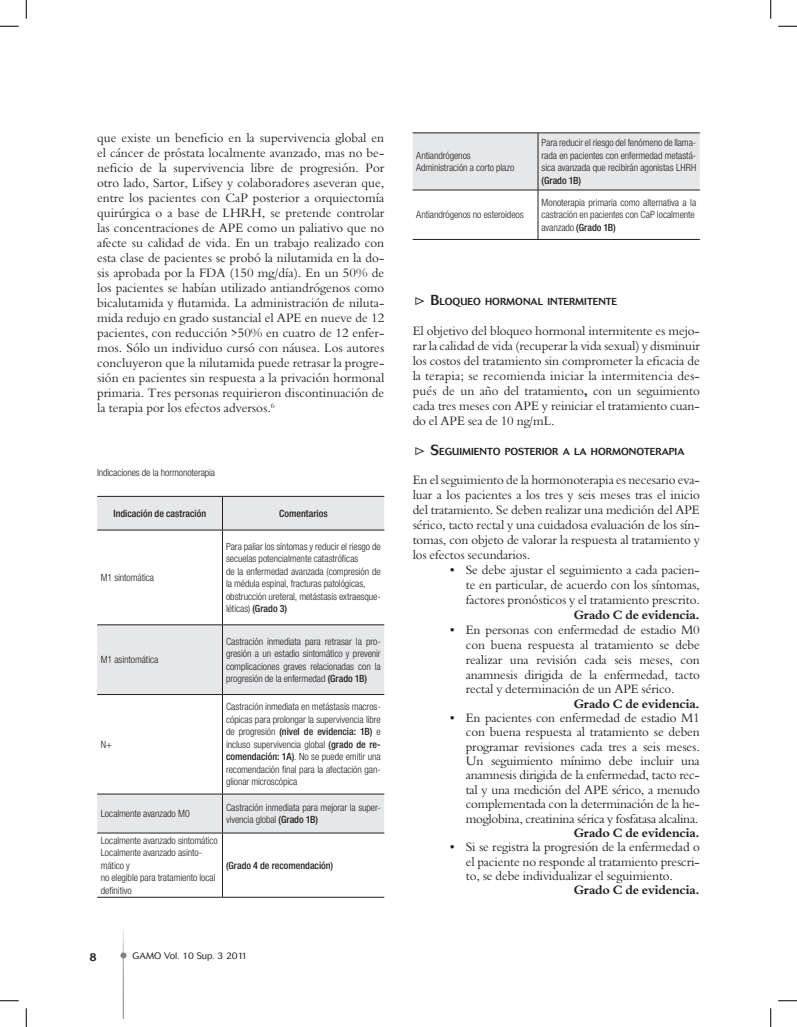
<style>
.page{position:relative;width:797px;height:1027px;background:#fff}
.page>*{position:absolute;margin:0;border:0;box-sizing:border-box;transform-origin:0 0}
.cdt-1{font:12.5px/15px "Bemtus T";letter-spacing:-.01em;color:#231f20;text-align:justify}
.cdt-1-2{font:700 12.5px "Bemtus T";letter-spacing:-.01em;color:#231f20}
.t1{font:500 11.25px "Cosmos";color:#231f20}
.subti-1{font:500 10.12px "Cosmos";color:#231f20}
.texto-tabla{font:300 condensed 10px/12.5px "Helvetica Neue LT Std";letter-spacing:-.005em;color:#231f20}
.texto-tabla-2{font:500 condensed 10px "Helvetica Neue LT Std";color:#231f20}
.figura_titulo_2{font:300 condensed 10px "Helvetica Neue LT Std";letter-spacing:-.01em;color:#231f20}
.t2{font:300 9.38px "Cosmos";color:#231f20}
.s1{font-weight:500}
.s2{font-weight:300}
.s3{font-family:"Math Technical P07";font-weight:400;font-size:14.38px}
.s4{font-size:14.38px}
.s5{font-weight:700}
</style>
<div class="page">
<svg style="left:120px;top:952px;width:6px;height:6px"></svg>
<svg style="left:97px;top:497px;width:287px;height:336px"></svg>
<hr style="left:97px;top:496px;width:125px;height:1px;background:#231f20">
<hr style="left:222px;top:496px;width:162px;height:1px;background:#231f20">
<hr style="left:222px;top:497px;width:1px;height:33px;background:#231f20">
<hr style="left:97px;top:530px;width:125px;height:1px;background:#231f20">
<hr style="left:222px;top:530px;width:162px;height:1px;background:#231f20">
<hr style="left:222px;top:530px;width:1px;height:94px;background:#231f20">
<hr style="left:97px;top:624px;width:125px;height:1px;background:#231f20">
<hr style="left:222px;top:624px;width:162px;height:1px;background:#231f20">
<hr style="left:222px;top:625px;width:1px;height:69px;background:#231f20">
<hr style="left:97px;top:694px;width:125px;height:1px;background:#231f20">
<hr style="left:222px;top:694px;width:162px;height:1px;background:#231f20">
<hr style="left:222px;top:695px;width:1px;height:99px;background:#231f20">
<hr style="left:97px;top:794px;width:125px;height:1px;background:#231f20">
<hr style="left:222px;top:794px;width:162px;height:1px;background:#231f20">
<hr style="left:222px;top:794px;width:1px;height:39px;background:#231f20">
<hr style="left:97px;top:833px;width:125px;height:1px;background:#231f20">
<hr style="left:222px;top:833px;width:162px;height:1px;background:#231f20">
<hr style="left:222px;top:833px;width:1px;height:64px;background:#231f20">
<hr style="left:97px;top:897px;width:125px;height:1px;background:#231f20">
<hr style="left:222px;top:897px;width:162px;height:1px;background:#231f20">
<div style="left:412px;top:134px;width:287px;height:56px;background:#e6e7e9"></div>
<hr style="left:412px;top:133px;width:126px;height:1px;background:#231f20">
<hr style="left:538px;top:133px;width:161px;height:1px;background:#231f20">
<hr style="left:537px;top:133px;width:1px;height:57px;background:#231f20">
<hr style="left:412px;top:190px;width:126px;height:1px;background:#231f20">
<hr style="left:538px;top:190px;width:161px;height:1px;background:#231f20">
<hr style="left:537px;top:190px;width:1px;height:49px;background:#231f20">
<hr style="left:412px;top:239px;width:126px;height:1px;background:#231f20">
<hr style="left:538px;top:239px;width:161px;height:1px;background:#231f20">
<svg style="left:0;top:25px;width:19px;height:2px"></svg>
<svg style="left:778px;top:25px;width:19px;height:2px"></svg>
<svg style="left:0;top:1000px;width:19px;height:1px"></svg>
<svg style="left:778px;top:1000px;width:19px;height:1px"></svg>
<svg style="left:25px;top:0;width:2px;height:19px"></svg>
<svg style="left:25px;top:1008px;width:2px;height:19px"></svg>
<svg style="left:770px;top:0;width:1px;height:19px"></svg>
<svg style="left:770px;top:1008px;width:1px;height:19px"></svg>
<p class="cdt-1" style="left:97px;top:130px;width:289px">que existe un beneficio en la supervivencia global en el cáncer de próstata localmente avanzado, mas no be&shy;neficio de la supervivencia libre de progresión. Por otro lado, Sartor, Lifsey y colaboradores aseveran que, entre los pacientes con CaP posterior a orquiectomía quirúrgica o a base de LHRH, se pretende controlar las concentraciones de APE como un paliativo que no afecte su calidad de vida. En un trabajo realizado con esta clase de pacientes se probó la nilutamida en la do&shy;sis aprobada por la FDA (150 mg/día). En un 50% de los pacientes se habían utilizado antiandrógenos como bicalutamida y flutamida. La administración de niluta&shy;mida redujo en grado sustancial el APE en nueve de 12 pacientes, con reducción &gt;50% en cuatro de 12 enfer&shy;mos. Sólo un individuo cursó con náusea. Los autores concluyeron que la nilutamida puede retrasar la progre&shy;sión en pacientes sin respuesta a la privación hormonal primaria. Tres personas requirieron discontinuación de la terapia por los efectos adversos.<sup>6</sup></p>
<p class="figura_titulo_2" style="left:97px;top:467px;width:119px">Indicaciones de la hormonoterapia</p>
<p class="texto-tabla-2" style="left:113px;top:507px;width:94px">Indicación de castración</p>
<p class="texto-tabla-2" style="left:279px;top:507px;width:50px">Comentarios</p>
<p class="texto-tabla" style="left:101px;top:571px;width:55px">M1 sintomática</p>
<p class="texto-tabla" style="left:101px;top:653px;width:59px">M1 asintomática</p>
<p class="texto-tabla" style="left:101px;top:738px;width:13px">N+</p>
<p class="texto-tabla" style="left:226px;top:540px;width:156px">Para paliar los síntomas y reducir el riesgo de secuelas potencialmente catastróficas</p>
<p class="texto-tabla" style="left:226px;top:565px;width:156px">de la enfermedad avanzada (compresión de la médula espinal, fracturas patológicas,</p>
<p class="texto-tabla" style="left:226px;top:590px;width:156px">obstrucción ureteral, metástasis extraesque&shy;léticas) <span class="s1">(Grado 3)</span></p>
<p class="texto-tabla" style="left:226px;top:635px;width:156px;text-align:justify">Castración inmediata para retrasar la pro&shy;gresión a un estadio sintomático y prevenir complicaciones graves relacionadas con la progresión de la enfermedad <span class="s1">(Grado 1B)</span></p>
<p class="texto-tabla" style="left:226px;top:700px;width:156px;text-align:justify">Castración inmediata en metástasis macros&shy;cópicas para prolongar la supervivencia libre de progresión <span class="s1">(nivel de evidencia: 1B)</span> e incluso supervivencia global <span class="s1">(grado de re&shy;comendación: 1A)</span>. No se puede emitir una recomendación final para la afectación gan&shy;glionar microscópica</p>
<p class="texto-tabla" style="left:101px;top:807px;width:91px">Localmente avanzado M0</p>
<p class="texto-tabla" style="left:226px;top:801px;width:156px">Castración inmediata para mejorar la super&shy;vivencia global <span class="s1">(Grado 1B)</span></p>
<p class="texto-tabla" style="left:101px;top:834px;width:119px">Localmente avanzado sintomático</p>
<p class="texto-tabla" style="left:101px;top:846px;width:103px">Localmente avanzado asinto&shy;mático y</p>
<p class="texto-tabla" style="left:101px;top:871px;width:116px">no elegible para tratamiento local definitivo</p>
<p class="texto-tabla-2" style="left:226px;top:859px;width:108px">(Grado 4 de recomendación)</p>
<p class="t1" style="left:89px;top:950px;width:9px">8</p>
<p class="t2" style="left:132px;top:951px;width:116px">GAMO Vol. 10 Sup. 3 2011</p>
<p class="texto-tabla" style="left:416px;top:149px;width:56px">Antiandrógenos</p>
<p class="texto-tabla" style="left:416px;top:161px;width:100px">Administración a corto plazo</p>
<p class="texto-tabla" style="left:416px;top:208px;width:109px">Antiandrógenos no esteroideos</p>
<p class="texto-tabla" style="left:541px;top:136px;width:156px;text-align:justify">Para reducir el riesgo del fenómeno de llama&shy;rada en pacientes con enfermedad metastá&shy;sica avanzada que recibirán agonistas LHRH <span class="s1">(Grado 1B)</span></p>
<p class="texto-tabla" style="left:541px;top:196px;width:156px">Monoterapia primaria como alternativa a la castración en pacientes con CaP localmente</p>
<p class="texto-tabla-2" style="left:541px;top:221px;width:76px"><span class="s2">avanzado</span> (Grado 1B)</p>
<p class="subti-1" style="left:412px;top:296px;width:206px"><span class="s3">T</span> <span class="s4">B</span>LOQUEO HORMONAL INTERMITENTE</p>
<p class="cdt-1" style="left:412px;top:323px;width:289px">El objetivo del bloqueo hormonal intermitente es mejo&shy;rar la calidad de vida (recuperar la vida sexual) y disminuir los costos del tratamiento sin comprometer la eficacia de la terapia; se recomienda iniciar la intermitencia des&shy;pués de un año del tratamiento<span class="s5">,</span> con un seguimiento cada tres meses con APE y reiniciar el tratamiento cuan&shy;do el APE sea de 10 ng/mL.</p>
<p class="subti-1" style="left:412px;top:445px;width:273px"><span class="s3">T</span> <span class="s4">S</span>EGUIMIENTO POSTERIOR A LA HORMONOTERAPIA</p>
<p class="cdt-1" style="left:412px;top:472px;width:289px">En el seguimiento de la hormonoterapia es necesario eva&shy;luar a los pacientes a los tres y seis meses tras el inicio del tratamiento. Se deben realizar una medición del APE sérico, tacto rectal y una cuidadosa evaluación de los sín&shy;tomas, con objeto de valorar la respuesta al tratamiento y los efectos secundarios.</p>
<p class="cdt-1" style="left:466px;top:562px;width:235px;text-indent:-18px">• Se debe ajustar el seguimiento a cada pacien&shy;te en particular, de acuerdo con los síntomas, factores pronósticos y el tratamiento prescrito.</p>
<p class="cdt-1-2" style="left:573px;top:607px;width:128px">Grado C de evidencia.</p>
<p class="cdt-1" style="left:466px;top:622px;width:235px;text-indent:-18px">• En personas con enfermedad de estadio M0 con buena respuesta al tratamiento se debe realizar una revisión cada seis meses, con anamnesis dirigida de la enfermedad, tacto rectal y determinación de un APE sérico.</p>
<p class="cdt-1-2" style="left:573px;top:696px;width:128px">Grado C de evidencia.</p>
<p class="cdt-1" style="left:466px;top:711px;width:235px;line-height:14.4px;text-indent:-18px">• En pacientes con enfermedad de estadio M1 con buena respuesta al tratamiento se deben programar revisiones cada tres a seis meses.<br>Un seguimiento mínimo debe incluir una anamnesis dirigida de la enfermedad, tacto rec&shy;tal y una medición del APE sérico, a menudo complementada con la determinación de la he&shy;moglobina, creatinina sérica y fosfatasa alcalina.</p>
<p class="cdt-1-2" style="left:573px;top:825px;width:128px">Grado C de evidencia.</p>
<p class="cdt-1" style="left:466px;top:840px;width:235px;line-height:14.4px;text-indent:-18px">• Si se registra la progresión de la enfermedad o el paciente no responde al tratamiento prescri&shy;to, se debe individualizar el seguimiento.</p>
<p class="cdt-1-2" style="left:573px;top:883px;width:128px">Grado C de evidencia.</p>
</div>
